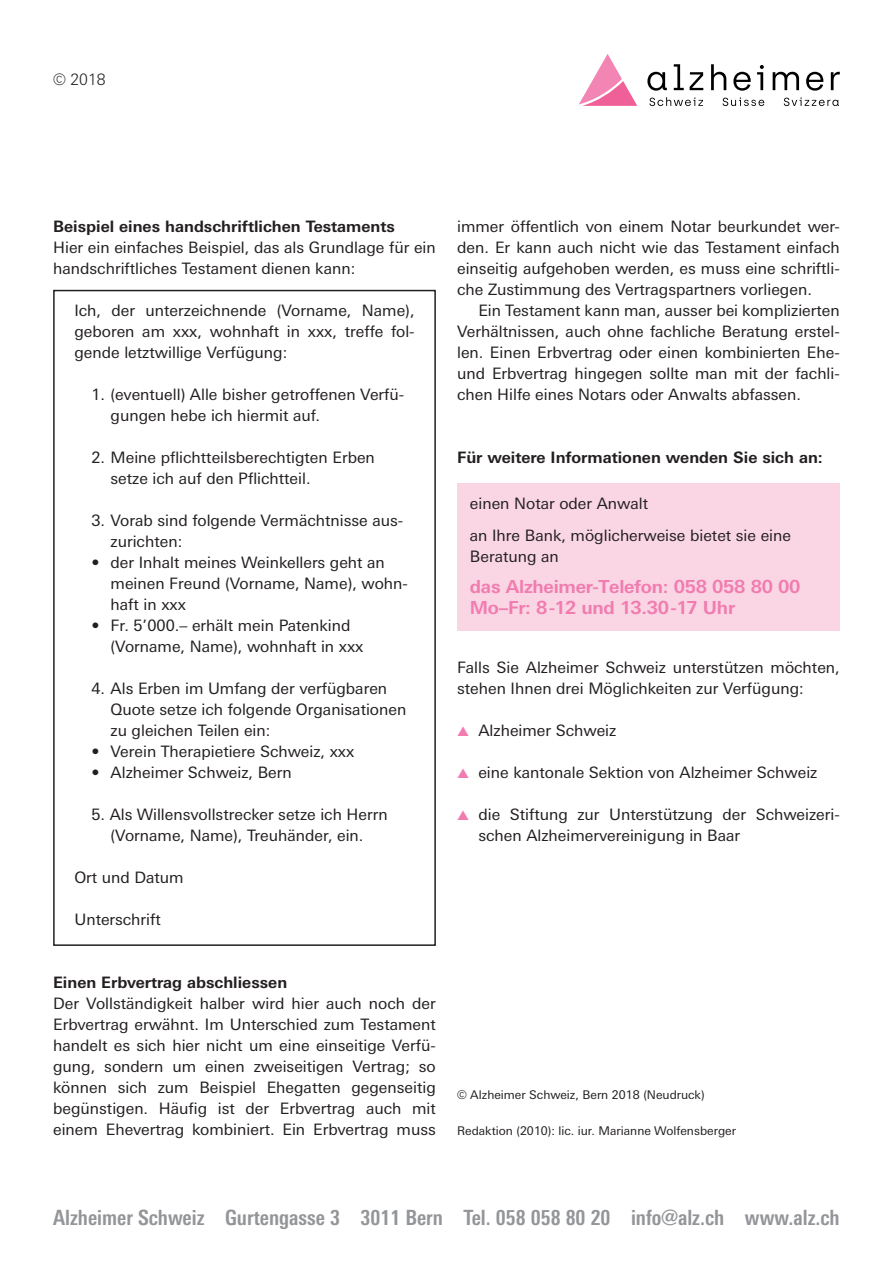
<style>
.page{position:relative;width:893px;height:1263px;background:#fff}
.page>*{position:absolute;margin:0;border:0;box-sizing:border-box;transform-origin:0 0}
.t1{font:700 condensed 21px "Linotype Univers";color:#939598}
.t2{font:700 18px/21px "Linotype Univers Basic";letter-spacing:-.015em;color:#f17cb0}
.t3{font:15.75px/21px "Linotype Univers Basic";color:#231f20}
.t4{font:700 15.75px "Linotype Univers Basic";color:#231f20}
.t5{font:300 15.75px "Linotype Univers Basic";color:#231f20}
.t6{font:12px "Linotype Univers Basic";color:#231f20}
.s1{color:#f17cb0}
</style>
<div class="page">
<svg style="left:579px;top:54px;width:58px;height:52px"></svg>
<svg style="left:647px;top:72px;width:20px;height:19px"></svg>
<svg style="left:674px;top:64px;width:10px;height:26px"></svg>
<svg style="left:690px;top:72px;width:13px;height:18px"></svg>
<svg style="left:711px;top:64px;width:15px;height:26px"></svg>
<svg style="left:733px;top:72px;width:18px;height:19px"></svg>
<svg style="left:757px;top:65px;width:7px;height:25px"></svg>
<svg style="left:773px;top:72px;width:26px;height:18px"></svg>
<svg style="left:806px;top:72px;width:17px;height:19px"></svg>
<svg style="left:831px;top:72px;width:9px;height:18px"></svg>
<svg style="left:649px;top:97px;width:54px;height:9px"></svg>
<svg style="left:723px;top:97px;width:41px;height:9px"></svg>
<svg style="left:784px;top:97px;width:55px;height:9px"></svg>
<div style="left:53px;top:290px;width:383px;height:656px;border:2px solid #231f20"></div>
<div style="left:457px;top:483px;width:383px;height:148px;background:#fad6e5"></div>
<p class="t5" style="left:53px;top:70px;width:54px">© 2018</p>
<p class="t4" style="left:53px;top:217px;width:343px">Beispiel eines handschriftlichen Testaments</p>
<p class="t3" style="left:53px;top:237px;width:384px">Hier ein einfaches Beispiel, das als Grundlage für ein handschriftliches Testament dienen kann:</p>
<p class="t3" style="left:74px;top:300px;width:342px;text-align:justify">Ich, der unterzeichnende (Vorname, Name), geboren am xxx, wohnhaft in xxx, treffe fol&shy;gende letztwillige Verfügung:</p>
<p class="t3" style="left:111px;top:384px;width:295px;text-indent:-19px">1. (eventuell) Alle bisher getroffenen Verfü&shy;gungen hebe ich hiermit auf.</p>
<p class="t3" style="left:111px;top:447px;width:266px;text-indent:-19px">2. Meine pflichtteilsberechtigten Erben setze ich auf den Pflichtteil.</p>
<p class="t3" style="left:111px;top:510px;width:294px;text-indent:-19px">3. Vorab sind folgende Vermächtnisse aus&shy;zurichten:</p>
<p class="t3" style="left:111px;top:552px;width:299px;text-indent:-19px">• der Inhalt meines Weinkellers geht an meinen Freund (Vorname, Name), wohn&shy;haft in xxx</p>
<p class="t3" style="left:111px;top:615px;width:254px;text-indent:-19px">• Fr. 5’000.– erhält mein Patenkind (Vorname, Name), wohnhaft in xxx</p>
<p class="t3" style="left:111px;top:678px;width:297px;text-indent:-19px">4. Als Erben im Umfang der verfügbaren<br>Quote setze ich folgende Organisationen zu gleichen Teilen ein:</p>
<p class="t3" style="left:91px;top:741px;width:264px">• Verein Therapietiere Schweiz, xxx</p>
<p class="t3" style="left:91px;top:762px;width:202px">• Alzheimer Schweiz, Bern</p>
<p class="t3" style="left:91px;top:804px;width:298px;text-align:center">5. Als Willensvollstrecker setze ich Herrn (Vorname, Name), Treuhänder, ein.</p>
<p class="t3" style="left:74px;top:867px;width:111px">Ort und Datum</p>
<p class="t3" style="left:74px;top:909px;width:88px">Unterschrift</p>
<p class="t4" style="left:53px;top:973px;width:236px">Einen Erbvertrag abschliessen</p>
<p class="t3" style="left:53px;top:993px;width:384px;text-align:justify">Der Vollständigkeit halber wird hier auch noch der Erbvertrag erwähnt. Im Unterschied zum Testament handelt es sich hier nicht um eine einseitige Verfü&shy;gung, sondern um einen zweiseitigen Vertrag; so können sich zum Beispiel Ehegatten gegenseitig begünstigen. Häufig ist der Erbvertrag auch mit einem Ehevertrag kombiniert. Ein Erbvertrag muss</p>
<p class="t3" style="left:457px;top:216px;width:384px;text-align:justify">immer öffentlich von einem Notar beurkundet wer&shy;den. Er kann auch nicht wie das Testament einfach einseitig aufgehoben werden, es muss eine schriftli&shy;che Zustimmung des Vertragspartners vorliegen.</p>
<p class="t3" style="left:457px;top:300px;width:384px;text-align:justify;text-indent:21px">Ein Testament kann man, ausser bei komplizierten Verhältnissen, auch ohne fachliche Beratung erstel&shy;len. Einen Erbvertrag oder einen kombinierten Ehe&shy;und Erbvertrag hingegen sollte man mit der fachli&shy;chen Hilfe eines Notars oder Anwalts abfassen.</p>
<p class="t4" style="left:457px;top:448px;width:367px">Für weitere Informationen wenden Sie sich an:</p>
<p class="t3" style="left:470px;top:488px;width:323px;line-height:31.5px">einen Notar oder Anwalt<br>an Ihre Bank, möglicherweise bietet sie eine</p>
<p class="t3" style="left:470px;top:546px;width:90px">Beratung an</p>
<p class="t2" style="left:470px;top:576px;width:332px">das Alzheimer-Telefon: 058 058 80 00<br>Mo–Fr: 8-12 und 13.30-17 Uhr</p>
<p class="t3" style="left:457px;top:657px;width:384px">Falls Sie Alzheimer Schweiz unterstützen möchten, stehen Ihnen drei Möglichkeiten zur Verfügung:</p>
<p class="t3" style="left:457px;top:720px;width:161px"><span class="s1">▲</span> Alzheimer Schweiz</p>
<p class="t3" style="left:457px;top:762px;width:362px"><span class="s1">▲</span> eine kantonale Sektion von Alzheimer Schweiz</p>
<p class="t3" style="left:478px;top:804px;width:363px;text-indent:-21px"><span class="s1">▲</span> die Stiftung zur Unterstützung der Schweizeri&shy;schen Alzheimervereinigung in Baar</p>
<p class="t6" style="left:457px;top:1088px;width:249px">© Alzheimer Schweiz, Bern 2018 (Neudruck)</p>
<p class="t6" style="left:457px;top:1124px;width:280px">Redaktion (2010): lic. iur. Marianne Wolfensberger</p>
<h1 class="t1" style="left:53px;top:1205px;width:788px">Alzheimer Schweiz Gurtengasse 3 3011 Bern Tel. 058 058 80 20 info@alz.ch www.alz.ch</h1>
</div>
